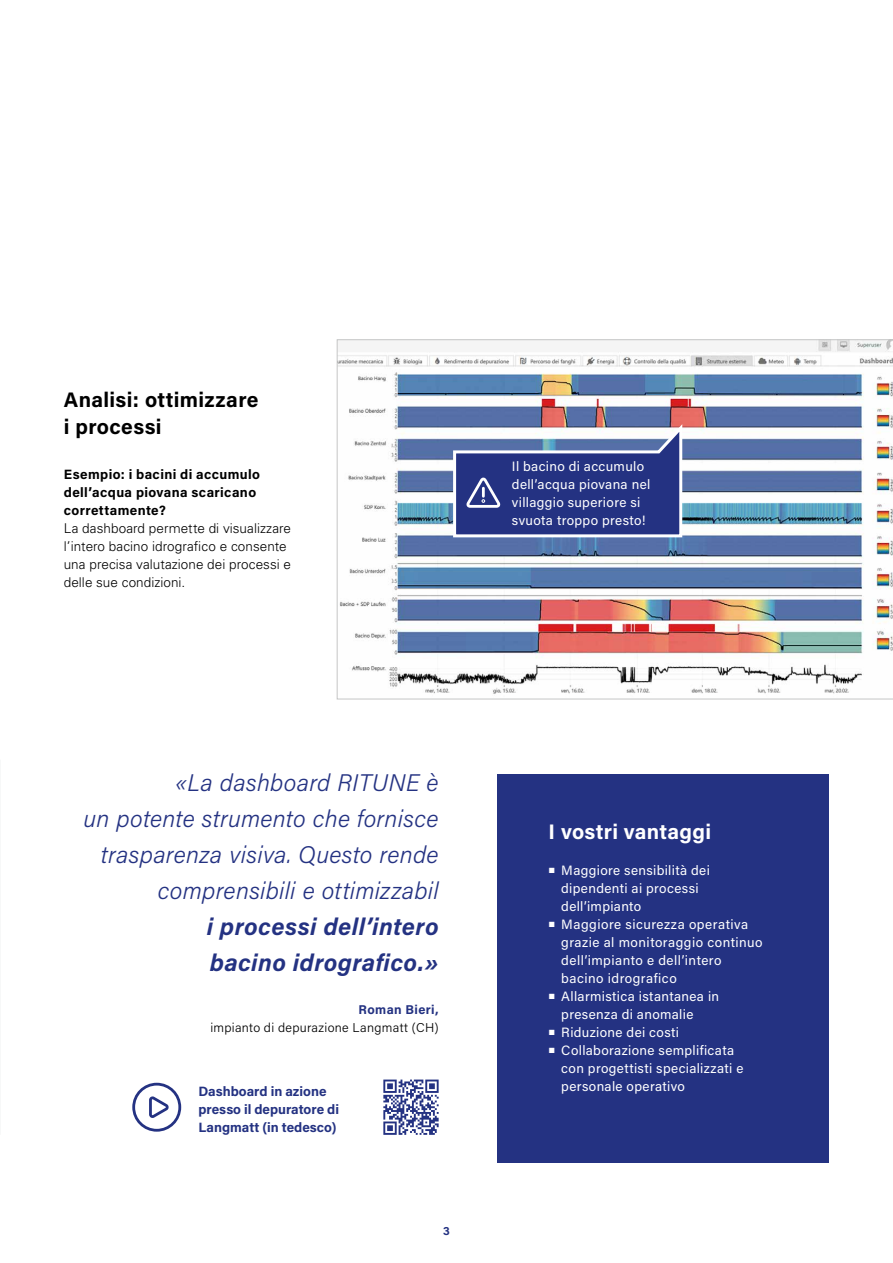
<style>
.page{position:relative;width:893px;height:1263px;background:#fff}
.page>*{position:absolute;margin:0;border:0;box-sizing:border-box;transform-origin:0 0}
.t1{font:italic 300 24px/36px "Acumin Pro";letter-spacing:.01em;color:#243282;text-align:right}
.t2{font:italic 700 24px/36px "Acumin Pro";letter-spacing:.02em;color:#243282}
.t3{font:700 21px/27px "Acumin Pro";letter-spacing:.02em;color:#000}
.t4{font:700 21px "Acumin Pro";letter-spacing:.015em;color:#fff}
.t5{font:13.5px/18px "Acumin Pro";letter-spacing:.03em;color:#fff}
.t6{font:300 13.5px/18px "Univers LT Std";letter-spacing:.005em;color:#000}
.t7{font:700 13.5px/18px "Acumin Pro";letter-spacing:.03em;color:#000}
.t8{font:700 13.5px/18px "Acumin Pro";color:#243282}
.t9{font:300 12.75px "Acumin Pro";letter-spacing:.025em;color:#000}
.t10{font:700 12.75px "Acumin Pro";letter-spacing:.035em;color:#243282}
.t11{font:700 12px "Acumin Pro";color:#243282}
</style>
<div class="page">
<div style="left:497px;top:774px;width:332px;height:389px;background:#243282"></div>
<svg style="left:337px;top:339px;width:556px;height:360px"></svg>
<svg style="left:383px;top:1079px;width:56px;height:56px"></svg>
<svg style="left:132px;top:1083px;width:49px;height:49px"></svg>
<svg style="left:452px;top:420px;width:232px;height:119px;background:#53609c"></svg>
<h2 class="t3" style="left:64px;top:385px;width:196px">Analisi: ottimizzare i processi</h2>
<p class="t7" style="left:64px;top:465px;width:198px">Esempio: i bacini di accumulo dell’acqua piovana scaricano correttamente?</p>
<p class="t6" style="left:64px;top:519px;width:229px">La dashboard permette di visualizzare l’intero bacino idrografico e consente una precisa valutazione dei processi e delle sue condizioni.</p>
<p class="t5" style="left:512px;top:457px;width:140px">Il bacino di accumulo dell’acqua piovana nel villaggio superiore si svuota troppo presto!</p>
<h1 class="t1" style="left:84px;top:763px;width:357px">«La dashboard RITUNE è<br>un potente strumento che fornisce trasparenza visiva. Questo rende comprensibili e ottimizzabil</h1>
<h1 class="t2" style="left:207px;top:907px;width:233px">i processi dell’intero bacino idrografico.»</h1>
<p class="t10" style="left:358px;top:1001px;width:82px">Roman Bieri,</p>
<p class="t9" style="left:210px;top:1019px;width:230px">impianto di depurazione Langmatt (CH)</p>
<p class="t8" style="left:198px;top:1082px;width:142px">Dashboard in azione presso il depuratore di<br>Langmatt (in tedesco)</p>
<p class="t11" style="left:443px;top:1222px;width:8px">3</p>
<h2 class="t4" style="left:549px;top:817px;width:164px">I vostri vantaggi</h2>
<p class="t5" style="left:561px;top:861px;width:150px;text-indent:-13px"><sup>■</sup> Maggiore sensibilità dei dipendenti ai processi dell’impianto</p>
<p class="t5" style="left:561px;top:915px;width:203px;text-indent:-13px"><sup>■</sup> Maggiore sicurezza operativa grazie al monitoraggio continuo dell’impianto e dell’intero bacino idrografico</p>
<p class="t5" style="left:561px;top:987px;width:159px;text-indent:-13px"><sup>■</sup> Allarmistica istantanea in presenza di anomalie</p>
<p class="t5" style="left:549px;top:1023px;width:132px"><sup>■</sup> Riduzione dei costi</p>
<p class="t5" style="left:561px;top:1041px;width:184px;text-indent:-13px"><sup>■</sup> Collaborazione semplificata con progettisti specializzati e personale operativo</p>
</div>
